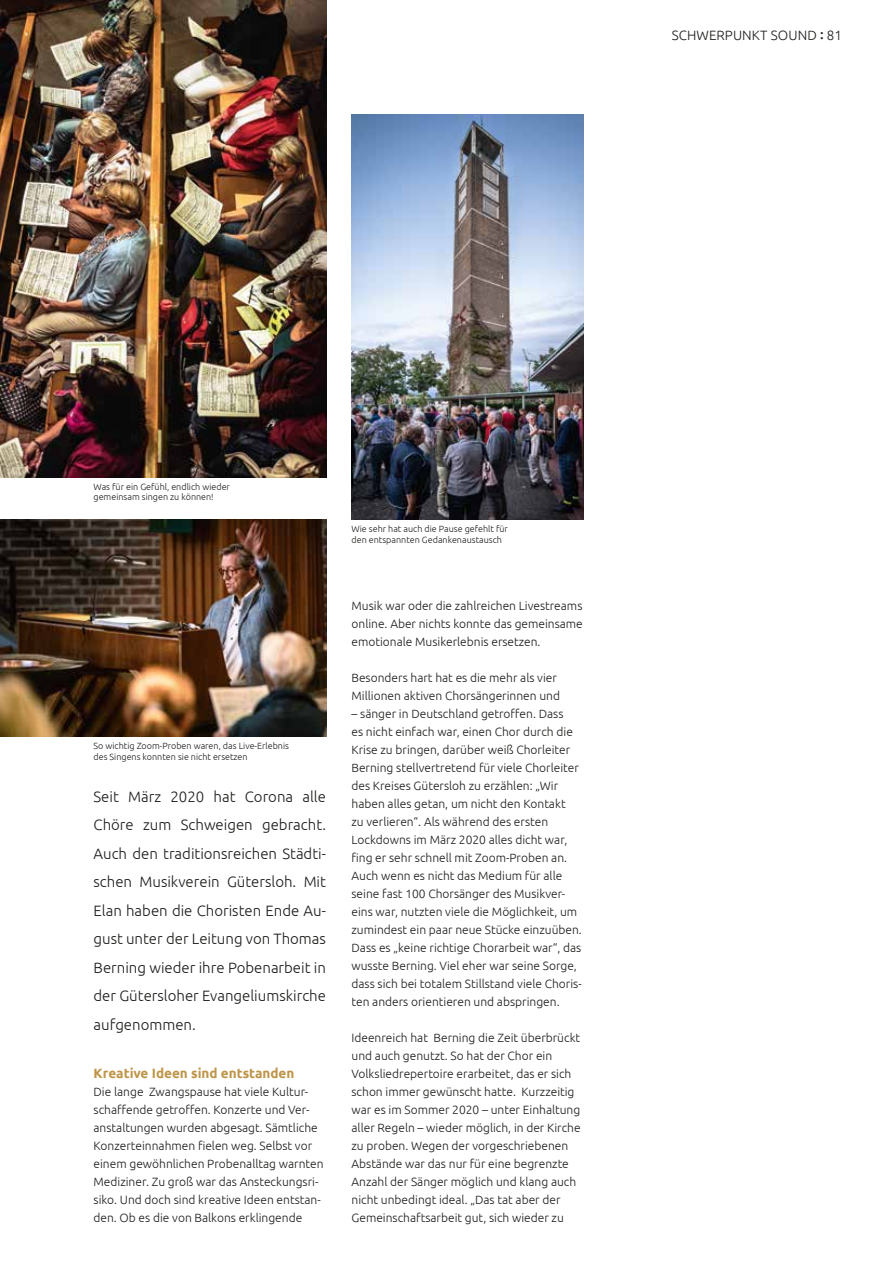
<style>
.page{position:relative;width:893px;height:1263px;background:#fff}
.page>*{position:absolute;margin:0;border:0;box-sizing:border-box;transform-origin:0 0}
.t1{font:300 15px/28.5px "Ubuntu";color:#1d1d1b;text-align:justify}
.t2{font:700 13.5px "Ubuntu";color:#bf9549}
.t3{font:300 13.5px "Ubuntu";letter-spacing:.005em;color:#1d1d1b}
.t4{font:300 12px/18px "Ubuntu";color:#1d1d1b}
.t5{font:300 9px/10.8px "Ubuntu";color:#1d1d1b}
.s1{font-weight:500}
</style>
<div class="page">
<img style="left:351px;top:115px;width:233px;height:405px">
<img style="left:0;top:520px;width:326px;height:217px">
<img style="left:0;top:0;width:326px;height:477px">
<p class="t3" style="left:672px;top:27px;width:172px">SCHWERPUNKT SOUND <span class="s1">:</span> 81</p>
<p class="t5" style="left:94px;top:481px;width:138px">Was für ein Gefühl, endlich wieder gemeinsam singen zu können!</p>
<p class="t5" style="left:94px;top:740px;width:197px">So wichtig Zoom-Proben waren, das Live-Erlebnis des Singens konnten sie nicht ersetzen</p>
<p class="t1" style="left:94px;top:782px;width:234px">Seit März 2020 hat Corona alle Chöre zum Schweigen gebracht.<br>Auch den traditionsreichen Städti&shy;schen Musikverein Gütersloh. Mit Elan haben die Choristen Ende Au&shy;gust unter der Leitung von Thomas Berning wieder ihre Pobenarbeit in der Gütersloher Evangeliumskirche aufgenommen.</p>
<p class="t2" style="left:94px;top:1065px;width:202px">Kreative Ideen sind entstanden</p>
<p class="t4" style="left:94px;top:1082px;width:232px">Die lange Zwangspause hat viele Kultur&shy;schaffende getroffen. Konzerte und Ver&shy;anstaltungen wurden abgesagt. Sämtliche Konzerteinnahmen fielen weg. Selbst vor einem gewöhnlichen Probenalltag warnten Mediziner. Zu groß war das Ansteckungsri&shy;siko. Und doch sind kreative Ideen entstan&shy;den. Ob es die von Balkons erklingende</p>
<p class="t5" style="left:351px;top:523px;width:158px">Wie sehr hat auch die Pause gefehlt für den entspannten Gedankenaustausch</p>
<p class="t4" style="left:351px;top:596px;width:233px;text-align:justify">Musik war oder die zahlreichen Livestreams online. Aber nichts konnte das gemeinsame emotionale Musikerlebnis ersetzen.</p>
<p class="t4" style="left:351px;top:668px;width:210px">Besonders hart hat es die mehr als vier<br>Millionen aktiven Chorsängerinnen und</p>
<p class="t4" style="left:351px;top:704px;width:232px">– sänger in Deutschland getroffen. Dass<br>es nicht einfach war, einen Chor durch die Krise zu bringen, darüber weiß Chorleiter Berning stellvertretend für viele Chorleiter des Kreises Gütersloh zu erzählen: „Wir haben alles getan, um nicht den Kontakt<br>zu verlieren“. Als während des ersten Lockdowns im März 2020 alles dicht war, fing er sehr schnell mit Zoom-Proben an.<br>Auch wenn es nicht das Medium für alle seine fast 100 Chorsänger des Musikver&shy;eins war, nutzten viele die Möglichkeit, um zumindest ein paar neue Stücke einzuüben.<br>Dass es „keine richtige Chorarbeit war“, das wusste Berning. Viel eher war seine Sorge, dass sich bei totalem Stillstand viele Choris&shy;ten anders orientieren und abspringen.</p>
<p class="t4" style="left:351px;top:1028px;width:231px">Ideenreich hat Berning die Zeit überbrückt und auch genutzt. So hat der Chor ein Volksliedrepertoire erarbeitet, das er sich schon immer gewünscht hatte. Kurzzeitig war es im Sommer 2020 – unter Einhaltung aller Regeln – wieder möglich, in der Kirche zu proben. Wegen der vorgeschriebenen Abstände war das nur für eine begrenzte Anzahl der Sänger möglich und klang auch nicht unbedingt ideal. „Das tat aber der Gemeinschaftsarbeit gut, sich wieder zu</p>
</div>
